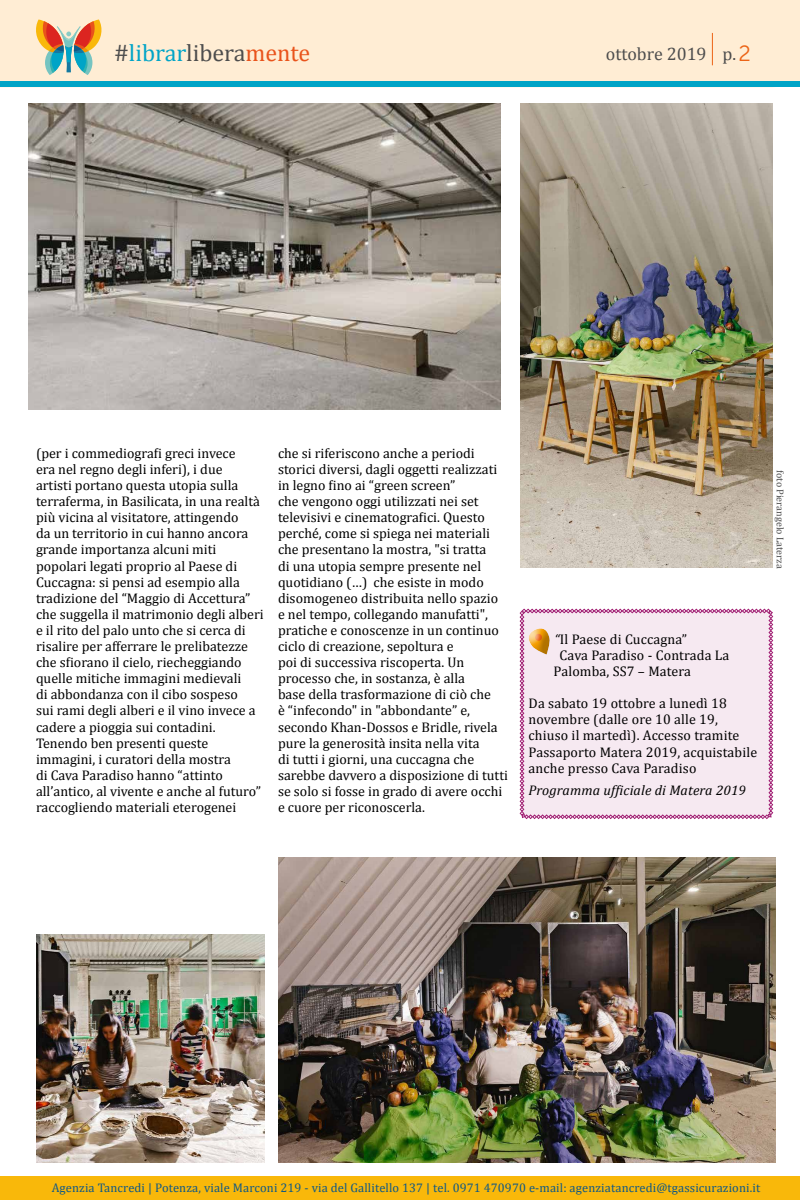
<style>
.page{position:relative;width:800px;height:1200px;background:#fff}
.page>*{position:absolute;margin:0;border:0;box-sizing:border-box;transform-origin:0 0}
.t1{font:24px "Cambria";color:#4d4d4d}
.t2{font:22px "Museo Sans 300";color:#ec6417}
.t3{font:18px "Cambria";color:#4d4d4d}
.t4{font:14px/16.1px "Cambria";color:#000}
.t5{font:italic 14px "Cambria";letter-spacing:.01em;color:#000}
.t6{font:12.5px "Cambria";letter-spacing:.01em;color:#0f5886}
.t7{font:10px "Cambria";color:#4d4d4d}
.s1{color:#00a4c7}
.s2{color:#e9531b}
.s3{font-style:italic}
</style>
<div class="page">
<div style="left:0;top:0;width:800px;height:81px;background:#ffedd4"></div>
<svg style="left:34px;top:19px;width:69px;height:56px;background:#c5b596"></svg>
<hr style="left:712px;top:33px;width:1px;height:32px;background:#ec6417">
<div style="left:0;top:81px;width:800px;height:6px;background:#00a4c7"></div>
<div style="left:0;top:1176px;width:800px;height:24px;background:#f9b80a"></div>
<svg style="left:520px;top:609px;width:253px;height:210px;background:#f2e0ea"></svg>
<img style="left:28px;top:103px;width:473px;height:306px">
<img style="left:520px;top:103px;width:253px;height:465px">
<img style="left:36px;top:934px;width:228px;height:229px">
<img style="left:278px;top:857px;width:498px;height:306px">
<h1 class="t1" style="left:114px;top:38px;width:198px">#<span class="s1">librar</span>libera<span class="s2">mente</span></h1>
<p class="t3" style="left:606px;top:43px;width:132px">ottobre 2019 p.</p>
<h2 class="t2" style="left:739px;top:41px;width:14px">2</h2>
<p class="t4" style="left:36px;top:445px;width:229px">(per i commediografi greci invece<br>era nel regno degli inferi), i due<br>artisti portano questa utopia sulla terraferma, in Basilicata, in una realtà più vicina al visitatore, attingendo<br>da un territorio in cui hanno ancora grande importanza alcuni miti popolari legati proprio al Paese di Cuccagna: si pensi ad esempio alla tradizione del “Maggio di Accettura” che suggella il matrimonio degli alberi e il rito del palo unto che si cerca di risalire per afferrare le prelibatezze che sfiorano il cielo, riecheggiando quelle mitiche immagini medievali<br>di abbondanza con il cibo sospeso<br>sui rami degli alberi e il vino invece a cadere a pioggia sui contadini.<br>Tenendo ben presenti queste immagini, i curatori della mostra<br>di Cava Paradiso hanno “attinto all’antico, al vivente e anche al futuro” raccogliendo materiali eterogenei</p>
<p class="t4" style="left:278px;top:445px;width:231px">che si riferiscono anche a periodi storici diversi, dagli oggetti realizzati in legno fino ai “green screen”<br>che vengono oggi utilizzati nei set televisivi e cinematografici. Questo perché, come si spiega nei materiali che presentano la mostra, "si tratta<br>di una utopia sempre presente nel quotidiano (…) che esiste in modo disomogeneo distribuita nello spazio e nel tempo, collegando manufatti", pratiche e conoscenze in un continuo ciclo di creazione, sepoltura e<br>poi di successiva riscoperta. Un processo che, in sostanza, è alla<br>base della trasformazione di ciò che<br>è “infecondo" in "abbondante” e, secondo Khan-Dossos e Bridle, rivela pure la generosità insita nella vita<br>di tutti i giorni, una cuccagna che sarebbe davvero a disposizione di tutti se solo si fosse in grado di avere occhi e cuore per riconoscerla.</p>
<p class="t7" style="left:786px;top:470px;width:100px;rotate:90deg">foto Pierangelo Laterza</p>
<p class="t4" style="left:555px;top:631px;width:134px"><span class="s3">“</span>Il Paese di Cuccagna”</p>
<p class="t4" style="left:560px;top:647px;width:171px">Cava Paradiso - Contrada La</p>
<p class="t4" style="left:554px;top:663px;width:139px">Palomba, SS7 – Matera</p>
<p class="t4" style="left:529px;top:695px;width:230px">Da sabato 19 ottobre a lunedì 18 novembre (dalle ore 10 alle 19, chiuso il martedì). Accesso tramite<br>Passaporto Matera 2019, acquistabile anche presso Cava Paradiso</p>
<p class="t5" style="left:529px;top:780px;width:219px">Programma ufficiale di Matera 2019</p>
<p class="t6" style="left:52px;top:1180px;width:710px">Agenzia Tancredi | Potenza, viale Marconi 219 - via del Gallitello 137 | tel. 0971 470970 e-mail: agenziatancredi@tgassicurazioni.it</p>
<p class="t6" style="left:46px;top:1180px;width:105px">Agenzia Tancredi |</p>
<p class="t6" style="left:429px;top:1180px;width:338px">| tel. 0971 470970 e-mail: agenziatancredi@tga sicurazion .it</p>
</div>
